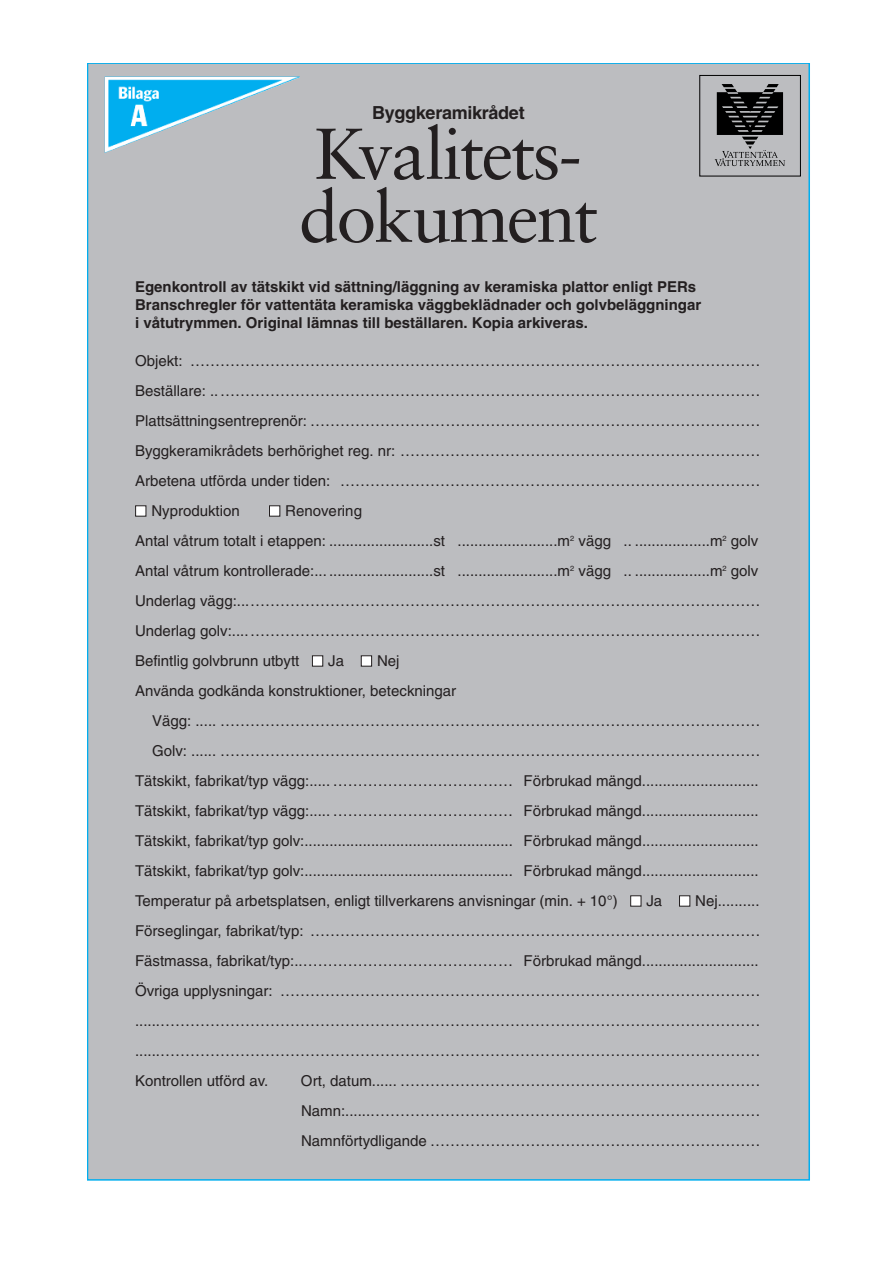
<style>
.page{position:relative;width:893px;height:1263px;background:#fff}
.page>*{position:absolute;margin:0;border:0;box-sizing:border-box;transform-origin:0 0}
.t1{font:72px/63px "Sabon";letter-spacing:-.035em;color:#231f20}
.t2{font:700 18px "Helvetica";letter-spacing:-.015em;color:#231f20}
.t3{font:15px/30px "Helvetica";color:#231f20;text-align:justify}
.t4{font:700 15px/18px "Helvetica";color:#231f20}
.s1{color:#fff}
</style>
<div class="page">
<div style="left:87px;top:63px;width:722px;height:1117px;background:#bcbdc0"></div>
<img style="left:105px;top:77px;width:195px;height:76px">
<svg style="left:714px;top:84px;width:71px;height:82px"></svg>
<div style="left:699px;top:75px;width:101px;height:102px;border:1px solid #000"></div>
<p class="t2" style="left:372px;top:106px;width:154px">Byggkeramikrådet</p>
<h1 class="t1" style="left:299px;top:128px;width:301px">Kvalitets&shy;dokument</h1>
<p class="t4" style="left:135px;top:279px;width:567px">Egenkontroll av tätskikt vid sättning/läggning av keramiska plattor enligt PERs<br>Branschregler för vattentäta keramiska väggbeklädnader och golvbeläggningar i våtutrymmen. Original lämnas till beställaren. Kopia arkiveras.</p>
<p class="t3" style="left:135px;top:347px;width:627px">Objekt: …………………………………………………………………………………………………… Beställare: ..……………………………………………………………………………………………… Plattsättningsentreprenör: ……………………………………………………………………………… Byggkeramikrådets berhörighet reg. nr: ……………………………………………………………… Arbetena utförda under tiden: …………………………………………………………………………</p>
<p class="t3" style="left:135px;top:497px;width:106px"><span class="s1">■</span> Nyproduktion</p>
<p class="t3" style="left:135px;top:497px;width:627px;text-align:left;text-indent:134px"><span class="s1">■</span> Renovering<br>Antal våtrum totalt i etappen: .........................st ........................m<sup>2</sup> vägg .. ..................m<sup>2</sup> golv Antal våtrum kontrollerade:... .........................st ........................m<sup>2</sup> vägg .. ..................m<sup>2</sup> golv Underlag vägg:...………………………………………………………………………………………… Underlag golv:....………………………………………………………………………………………… Befintlig golvbrunn utbytt <span class="s1">■</span> Ja <span class="s1">■</span> Nej<br>Använda godkända konstruktioner, beteckningar</p>
<p class="t3" style="left:152px;top:707px;width:610px">Vägg: ..... ………………………………………………………………………………………………</p>
<p class="t3" style="left:152px;top:737px;width:610px">Golv: ...... ………………………………………………………………………………………………</p>
<p class="t3" style="left:135px;top:767px;width:625px">Tätskikt, fabrikat/typ vägg:..... ……………………………… Förbrukad mängd............................</p>
<p class="t3" style="left:135px;top:797px;width:625px">Tätskikt, fabrikat/typ vägg:..... ……………………………… Förbrukad mängd............................</p>
<p class="t3" style="left:135px;top:827px;width:625px">Tätskikt, fabrikat/typ golv:.................................................. Förbrukad mängd............................</p>
<p class="t3" style="left:135px;top:857px;width:625px">Tätskikt, fabrikat/typ golv:.................................................. Förbrukad mängd............................</p>
<p class="t3" style="left:135px;top:887px;width:626px">Temperatur på arbetsplatsen, enligt tillverkarens anvisningar (min. + 10°) <span class="s1">■</span> Ja <span class="s1">■</span> Nej..........</p>
<p class="t3" style="left:135px;top:917px;width:627px">Förseglingar, fabrikat/typ: ………………………………………………………………………………</p>
<p class="t3" style="left:135px;top:947px;width:625px">Fästmassa, fabrikat/typ:..…………………………………… Förbrukad mängd............................</p>
<p class="t3" style="left:135px;top:977px;width:627px">Övriga upplysningar: ……………………………………………………………………………………</p>
<p class="t3" style="left:135px;top:1007px;width:627px">......…………………………………………………………………………………………………………</p>
<p class="t3" style="left:135px;top:1037px;width:627px">......…………………………………………………………………………………………………………</p>
<p class="t3" style="left:135px;top:1067px;width:135px">Kontrollen utförd av.</p>
<p class="t3" style="left:301px;top:1067px;width:461px">Ort, datum...... ……………………………………………………………… Namn:......…………………………………………………………………… Namnförtydligande …………………………………………………………</p>
</div>
